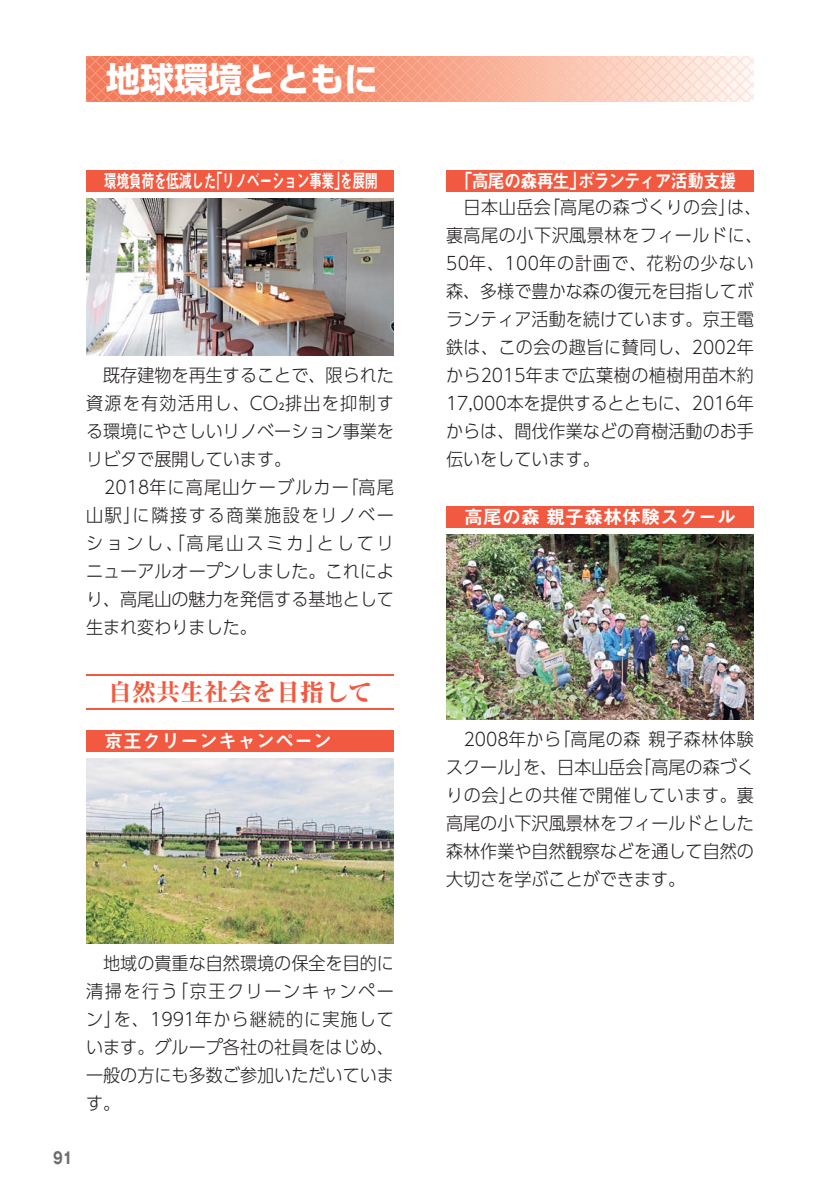
<style>
.page{position:relative;width:840px;height:1192px;background:#fff}
.page>*{position:absolute;margin:0;border:0;box-sizing:border-box;transform-origin:0 0}
.t1{font:700 34px "UD Shin Go Pr 6 N";color:#fff}
.t2{font:800 24px "Ryumin Pr 6 N";color:#f15a40}
.t3{font:19px "Midashi Go Pr 6 N MB31";color:#fff}
.t4{font:19px "Midashi Go Pr 6 N MB31";letter-spacing:-.05em;color:#fff;scale:.69 1}
.t5{font:19px "Midashi Go Pr 6 N MB31";letter-spacing:-.05em;color:#fff;scale:.9 1}
.t6{font:300 18px/28px "UD Shin Go Pr 6 N";color:#231f20;scale:.95 1}
.t7{font:700 16px "Gothic MB101 Pr 6 N";color:#6d6e70;scale:.8 1}
</style>
<div class="page">
<hr style="left:86px;top:674px;width:308px;height:2px;background:#f15a40">
<hr style="left:86px;top:708px;width:308px;height:2px;background:#f15a40">
<div style="left:86px;top:730px;width:308px;height:22px;background:#f15a40"></div>
<div style="left:446px;top:170px;width:308px;height:22px;background:#f15a40"></div>
<div style="left:446px;top:506px;width:308px;height:22px;background:#f15a40"></div>
<img style="left:86px;top:758px;width:308px;height:186px">
<div style="left:86px;top:170px;width:308px;height:22px;background:#f15a40"></div>
<img style="left:86px;top:198px;width:308px;height:158px">
<img style="left:446px;top:534px;width:308px;height:186px">
<img style="left:380px;top:56px;width:4px;height:46px">
<img style="left:384px;top:56px;width:12px;height:46px">
<img style="left:396px;top:56px;width:12px;height:46px">
<img style="left:408px;top:56px;width:12px;height:46px">
<img style="left:420px;top:56px;width:12px;height:46px">
<img style="left:432px;top:56px;width:12px;height:46px">
<img style="left:444px;top:56px;width:12px;height:46px">
<img style="left:456px;top:56px;width:12px;height:46px">
<img style="left:468px;top:56px;width:12px;height:46px">
<img style="left:480px;top:56px;width:12px;height:46px">
<img style="left:492px;top:56px;width:11px;height:46px">
<img style="left:503px;top:56px;width:12px;height:46px">
<img style="left:515px;top:56px;width:12px;height:46px">
<img style="left:527px;top:56px;width:12px;height:46px">
<img style="left:539px;top:56px;width:12px;height:46px">
<img style="left:551px;top:56px;width:12px;height:46px">
<img style="left:563px;top:56px;width:12px;height:46px">
<img style="left:575px;top:56px;width:12px;height:46px">
<img style="left:587px;top:56px;width:12px;height:46px">
<img style="left:599px;top:56px;width:12px;height:46px">
<img style="left:611px;top:56px;width:12px;height:46px">
<img style="left:623px;top:56px;width:12px;height:46px">
<img style="left:635px;top:56px;width:12px;height:46px">
<img style="left:647px;top:56px;width:12px;height:46px">
<img style="left:659px;top:56px;width:12px;height:46px">
<img style="left:671px;top:56px;width:12px;height:46px">
<img style="left:683px;top:56px;width:11px;height:46px">
<img style="left:706px;top:56px;width:12px;height:2px">
<img style="left:718px;top:56px;width:12px;height:2px">
<img style="left:730px;top:56px;width:20px;height:2px">
<img style="left:694px;top:58px;width:60px;height:44px">
<img style="left:368px;top:56px;width:12px;height:46px">
<img style="left:356px;top:56px;width:12px;height:46px">
<img style="left:344px;top:56px;width:12px;height:46px">
<img style="left:332px;top:56px;width:12px;height:46px">
<img style="left:320px;top:56px;width:12px;height:46px">
<img style="left:308px;top:56px;width:12px;height:46px">
<img style="left:296px;top:56px;width:12px;height:46px">
<img style="left:284px;top:56px;width:12px;height:46px">
<img style="left:272px;top:56px;width:12px;height:46px">
<img style="left:260px;top:56px;width:12px;height:46px">
<img style="left:248px;top:56px;width:12px;height:46px">
<img style="left:236px;top:56px;width:12px;height:46px">
<img style="left:224px;top:56px;width:12px;height:46px">
<img style="left:213px;top:56px;width:11px;height:46px">
<img style="left:201px;top:56px;width:12px;height:46px">
<img style="left:189px;top:56px;width:12px;height:46px">
<img style="left:177px;top:56px;width:12px;height:46px">
<img style="left:165px;top:56px;width:12px;height:46px">
<img style="left:153px;top:56px;width:12px;height:46px">
<img style="left:86px;top:56px;width:67px;height:46px">
<img style="left:86px;top:56px;width:55px;height:39px">
<img style="left:86px;top:56px;width:43px;height:27px">
<img style="left:86px;top:56px;width:31px;height:15px">
<img style="left:86px;top:56px;width:19px;height:3px">
<h1 class="t1" style="left:106px;top:66px;width:273px">地球環境とともに</h1>
<p class="t4" style="left:104px;top:174px;width:399px">環境負荷を低減した「リノベーション事業」を展開</p>
<p class="t6" style="left:86px;top:364px;width:326px">　既存建物を再生することで、限られた資源を有効活用し、CO₂排出を抑制する環境にやさしいリノベーション事業をリビタで展開しています。<br>　2018年に高尾山ケーブルカー「高尾山駅」に隣接する商業施設をリノベーションし、「高尾山スミカ」としてリニューアルオープンしました。これにより、高尾山の魅力を発信する基地として生まれ変わりました。</p>
<h2 class="t2" style="left:108px;top:683px;width:265px">自然共生社会を目指して</h2>
<p class="t3" style="left:104px;top:734px;width:229px">京王クリーンキャンペーン</p>
<p class="t7" style="left:53px;top:1152px;width:26px">91</p>
<p class="t6" style="left:86px;top:952px;width:326px;text-align:justify">　地域の貴重な自然環境の保全を目的に清掃を行う「京王クリーンキャンペーン」を、1991年から継続的に実施しています。グループ各社の社員をはじめ、一般の方にも多数ご参加いただいています。</p>
<p class="t5" style="left:455px;top:174px;width:314px">「高尾の森再生」ボランティア活動支援</p>
<p class="t6" style="left:446px;top:196px;width:335px">　日本山岳会「高尾の森づくりの会」は、裏高尾の小下沢風景林をフィールドに、<br>50年、100年の計画で、花粉の少ない森、多様で豊かな森の復元を目指してボランティア活動を続けています。京王電鉄は、この会の趣旨に賛同し、2002年から2015年まで広葉樹の植樹用苗木約<br>17,000本を提供するとともに、2016年からは、間伐作業などの育樹活動のお手伝いをしています。</p>
<p class="t3" style="left:464px;top:510px;width:274px">高尾の森 親子森林体験スクール</p>
<p class="t6" style="left:446px;top:728px;width:326px;text-align:justify">　2008年から「高尾の森 親子森林体験スクール」を、日本山岳会「高尾の森づくりの会」との共催で開催しています。裏高尾の小下沢風景林をフィールドとした森林作業や自然観察などを通して自然の大切さを学ぶことができます。</p>
</div>
